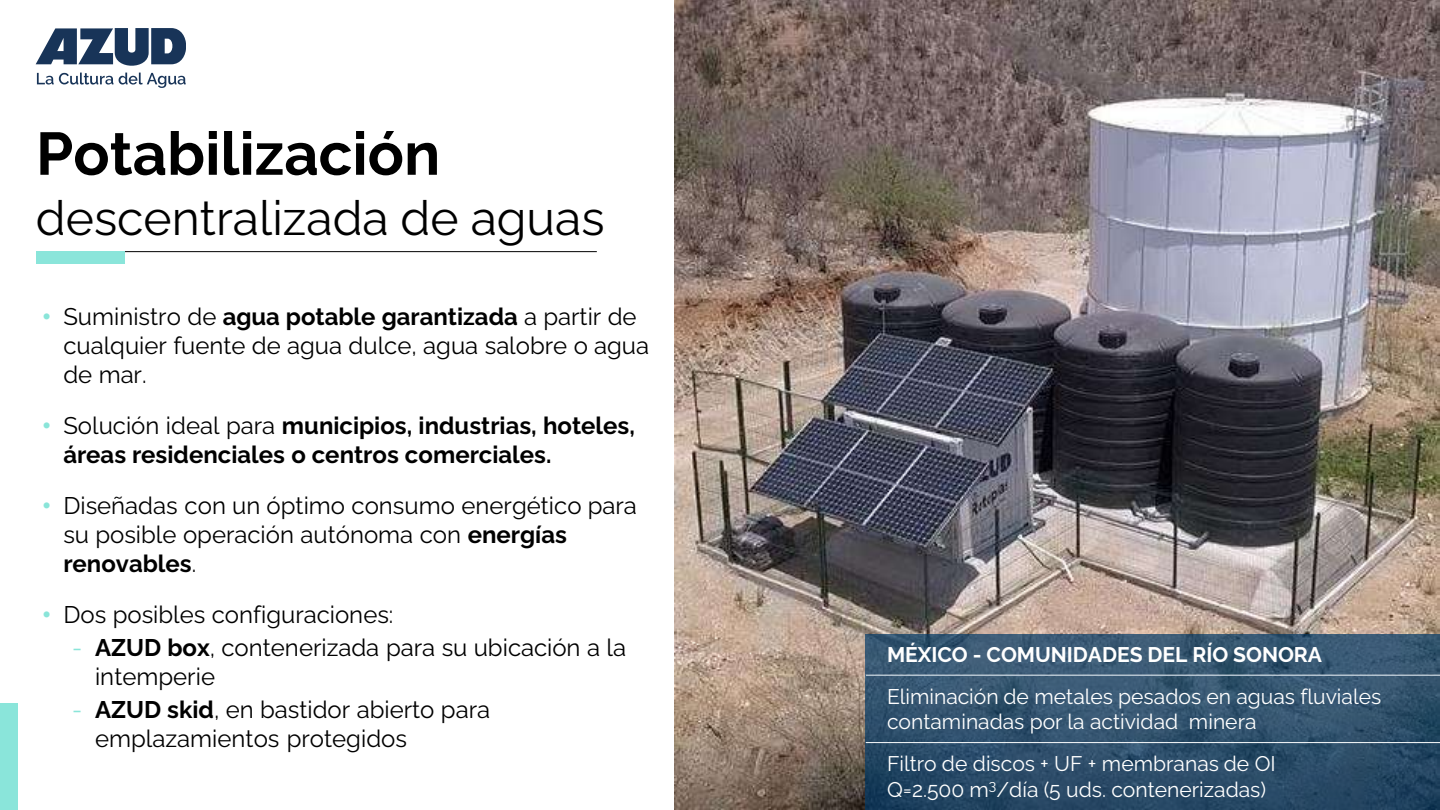
<style>
.page{position:relative;width:1440px;height:810px;background:#fff}
.page>*{position:absolute;margin:0;border:0;box-sizing:border-box;transform-origin:0 0}
.t1{font:700 60px "Raleway";color:#000}
.t2{font:48px "Raleway";color:#000}
.t3{font:24px/28.8px "Raleway";color:#000}
.t4{font:700 24px/28.8px "Raleway";color:#000}
.t5{font:21.15px "Raleway";color:#fff}
.t6{font:21px/42.2px "Raleway";color:#fff}
.t7{font:700 21px "Raleway";color:#fff}
.s1{font-family:"Arial";color:#8ae5d9}
.s2{font-weight:700}
.s3{font-family:"Arial";font-weight:400;color:#8ae5d9}
.s4{font-weight:400}
.s5{color:#8ae5d9}
</style>
<div class="page">
<div style="left:0;top:704px;width:18px;height:106px;background:#8ae5da"></div>
<svg style="left:36px;top:28px;width:150px;height:60px"></svg>
<img style="left:675px;top:0;width:765px;height:810px">
<div style="left:866px;top:634px;width:574px;height:41px;background:#003866;opacity:.7"></div>
<div style="left:866px;top:675px;width:574px;height:68px;background:#003866;opacity:.7"></div>
<div style="left:866px;top:743px;width:574px;height:67px;background:#003866;opacity:.7"></div>
<hr style="left:866px;top:675px;width:574px;height:1px;background:#fff">
<hr style="left:866px;top:742px;width:574px;height:1px;background:#fff">
<hr style="left:36px;top:251px;width:561px;height:1px;background:#000">
<div style="left:36px;top:251px;width:89px;height:13px;background:#8ae5da"></div>
<h1 class="t1" style="left:36px;top:107px;width:406px">Potabilización</h1>
<h2 class="t2" style="left:36px;top:181px;width:570px">descentralizada de aguas</h2>
<p class="t3" style="left:63px;top:300px;width:587px;text-indent:-21px"><span class="s1">•</span> Suministro de <span class="s2">agua potable garantizada</span> a partir de cualquier fuente de agua dulce, agua salobre o agua de mar.</p>
<p class="t4" style="left:63px;top:409px;width:573px;text-indent:-21px"><span class="s3">•</span> <span class="s4">Solución ideal para</span> municipios, industrias, hoteles, áreas residenciales o centros comerciales.</p>
<p class="t3" style="left:63px;top:489px;width:575px;text-indent:-21px"><span class="s1">•</span> Diseñadas con un óptimo consumo energético para su posible operación autónoma con <span class="s2">energías renovables</span>.</p>
<p class="t3" style="left:43px;top:598px;width:352px"><span class="s1">•</span> Dos posibles configuraciones:</p>
<p class="t3" style="left:95px;top:631px;width:533px;text-indent:-23px"><span class="s5">-</span> <span class="s2">AZUD box</span>, contenerizada para su ubicación a la intemperie</p>
<p class="t3" style="left:95px;top:693px;width:397px;text-indent:-23px"><span class="s5">-</span> <span class="s2">AZUD skid</span>, en bastidor abierto para emplazamientos protegidos</p>
<p class="t7" style="left:887px;top:638px;width:436px">MÉXICO - COMUNIDADES DEL RÍO SONORA</p>
<p class="t5" style="left:887px;top:680px;width:496px">Eliminación de metales pesados en aguas fluviales</p>
<p class="t6" style="left:887px;top:698px;width:390px">contaminadas por la actividad minera<br>Filtro de discos + UF + membranas de OI</p>
<p class="t5" style="left:887px;top:772px;width:381px">Q=2.500 m<sup>3</sup>/día (5 uds. contenerizadas)</p>
</div>
